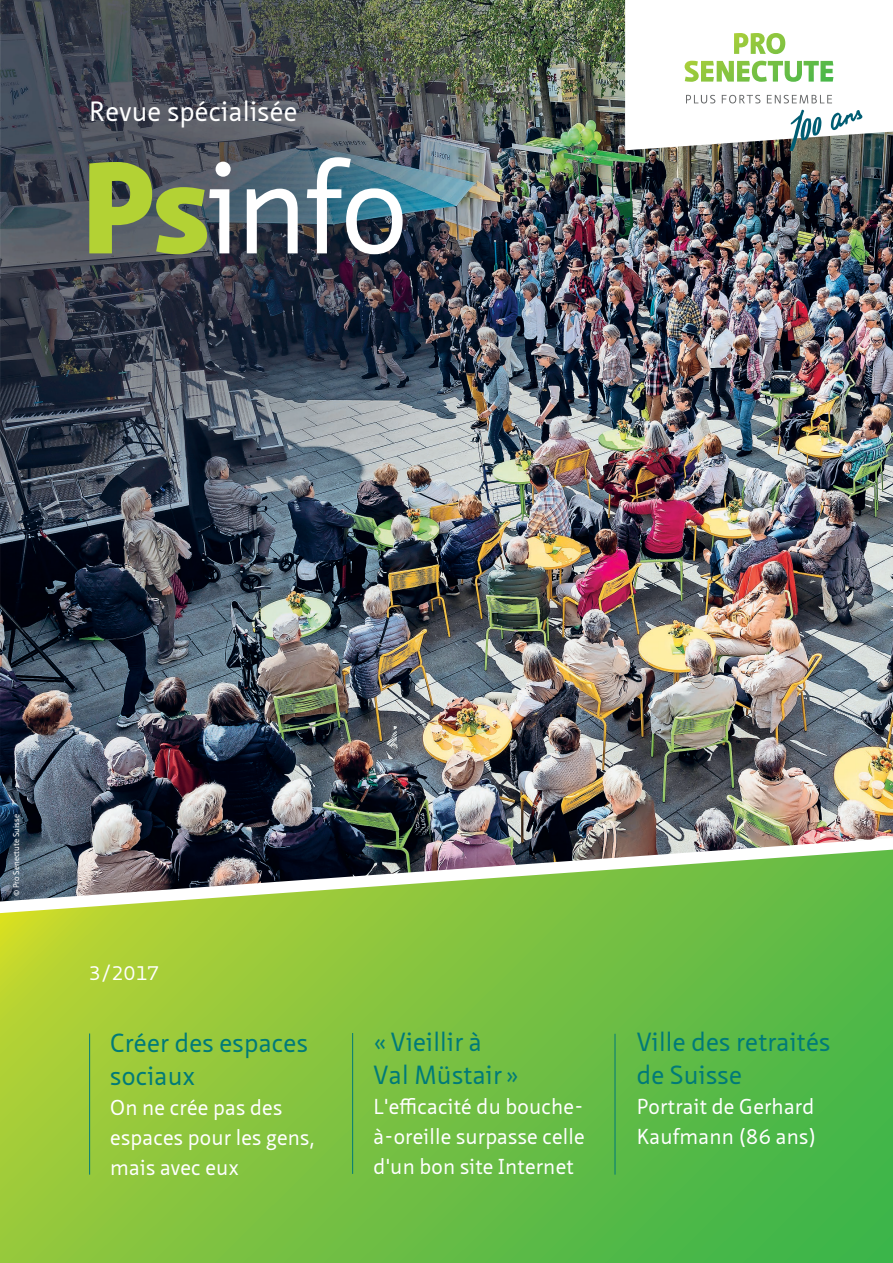
<style>
.page{position:relative;width:893px;height:1263px;background:#fff}
.page>*{position:absolute;margin:0;border:0;box-sizing:border-box;transform-origin:0 0}
.t1{font:27px "Neue Sans Pro";letter-spacing:.01em;color:#fff}
.t2{font:25.5px/33px "Neue Sans Pro";letter-spacing:.01em;color:#007a78}
.t3{font:21px/30px "Neue Sans Pro";letter-spacing:.01em;color:#fff}
.t4{font:19.05px "Neue Sans Pro";color:#fff}
.t5{font:8.25px "Neue Sans Pro";color:#fff}
.s1{font-size:19.5px}
.s2{font-size:20.55px}
</style>
<div class="page">
<img style="left:0;top:0;width:893px;height:838px">
<svg style="left:89px;top:162px;width:142px;height:92px;background:#8a9c57"></svg>
<svg style="left:247px;top:189px;width:51px;height:64px"></svg>
<svg style="left:307px;top:157px;width:96px;height:97px"></svg>
<svg style="left:0;top:913px;width:893px;height:350px;background:#77c141"></svg>
<svg style="left:625px;top:0;width:268px;height:150px"></svg>
<hr style="left:89px;top:1033px;width:1px;height:142px;background:#007a78">
<hr style="left:352px;top:1033px;width:1px;height:141px;background:#007a78">
<hr style="left:615px;top:1034px;width:1px;height:141px;background:#007a78">
<img style="left:0;top:838px;width:893px;height:75px">
<p class="t1" style="left:89px;top:93px;width:210px">Revue spécialisée</p>
<p class="t5" style="left:11px;top:896px;width:84px;rotate:-90deg">© Pro Senectute Suisse</p>
<p class="t4" style="left:89px;top:960px;width:71px">3<span class="s1">/</span>2017</p>
<p class="t2" style="left:110px;top:1025px;width:199px">Créer des espaces sociaux</p>
<p class="t3" style="left:110px;top:1092px;width:206px">On ne crée pas des espaces pour les gens, mais avec eux</p>
<p class="t2" style="left:374px;top:1025px;width:147px">«Vieillir à<br>Val Müstair »</p>
<p class="t3" style="left:374px;top:1091px;width:213px;text-align:justify">L'efficacité du bouche&shy;à-oreille surpasse celle d'un bon site Internet</p>
<p class="t2" style="left:637px;top:1025px;width:195px">Ville des retraités de Suisse</p>
<p class="t3" style="left:637px;top:1091px;width:181px">Portrait de Gerhard<br>Kaufmann (<span class="s2">86</span> ans)</p>
</div>
